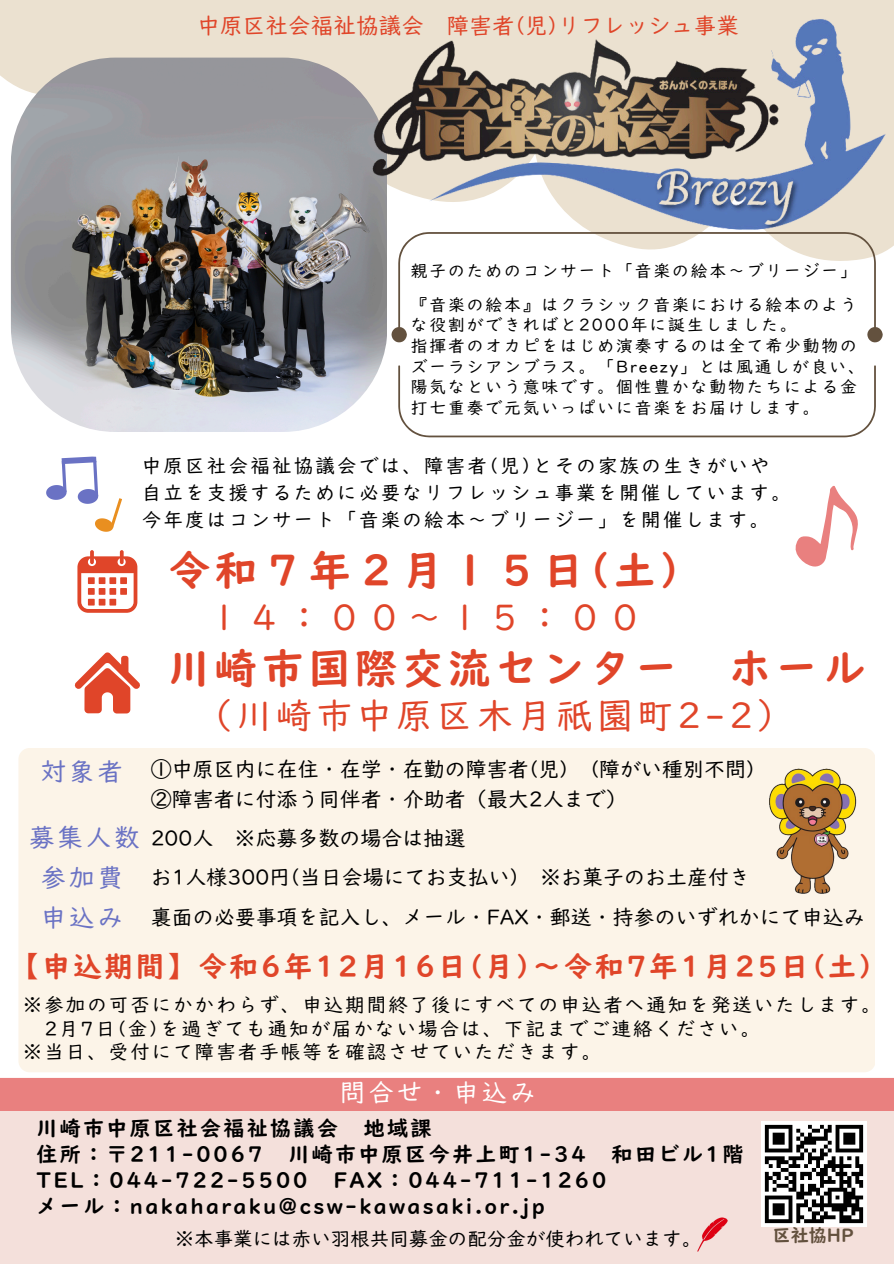
<style>
.page{position:relative;width:894px;height:1264px;background:#fff}
.page>*{position:absolute;margin:0;border:0;box-sizing:border-box;transform-origin:0 0}
.t1{font:42px "UD Digi Kyokasho NPL B";letter-spacing:.115em;color:#e04529}
.t2{font:36px "UD Digi Kyokasho NPL R";letter-spacing:.115em;color:#e04529}
.t3{font:28.5px "UD Digi Kyokasho NPL B";letter-spacing:.095em;color:#e04529}
.t4{font:25.5px "UD Digi Kyokasho NPL R";letter-spacing:.115em;color:#6a72c4}
.t5{font:25.5px "UD Digi Kyokasho NPL R";letter-spacing:.115em;color:#fff}
.t6{font:22.5px "UD Digi Kyokasho NPL R";letter-spacing:.005em;color:#e04529}
.t7{font:21px "UD Digi Kyokasho NPL R";color:#000}
.t8{font:21px/25.8px "UD Digi Kyokasho NPL B";letter-spacing:.115em;color:#000}
.t9{font:19.5px "UD Digi Kyokasho NPL R";letter-spacing:.105em;color:#000}
.t10{font:19.5px "UD Digi Kyokasho NPL R";color:#000}
.t11{font:18px "UD Digi Kyokasho NPL B";color:#63513e}
.t12{font:16.8px/20.7px "UD Digi Kyokasho NPL R";letter-spacing:.11em;color:#000}
</style>
<div class="page">
<svg style="left:0;top:0;width:318px;height:152px;background:#ebe2d2"></svg>
<img style="left:11px;top:58px;width:376px;height:374px;border-radius:105px">
<div style="left:0;top:1106px;width:893px;height:157px;background:#f4e0db"></div>
<div style="left:0;top:1077px;width:893px;height:33px;background:#e9807f"></div>
<div style="left:18px;top:748px;width:856px;height:324px;background:#fcf4e8;border-radius:11px"></div>
<svg style="left:795px;top:485px;width:63px;height:82px"></svg>
<svg style="left:46px;top:456px;width:76px;height:76px"></svg>
<img style="left:761px;top:1121px;width:105px;height:105px">
<svg style="left:77px;top:550px;width:60px;height:62px"></svg>
<div style="left:88px;top:577px;width:7px;height:7px;background:#e04529"></div>
<div style="left:88px;top:588px;width:7px;height:7px;background:#e04529"></div>
<div style="left:88px;top:598px;width:7px;height:7px;background:#e04529"></div>
<div style="left:99px;top:577px;width:6px;height:7px;background:#e04529"></div>
<div style="left:99px;top:588px;width:6px;height:7px;background:#e04529"></div>
<div style="left:99px;top:598px;width:6px;height:7px;background:#e04529"></div>
<div style="left:109px;top:577px;width:7px;height:7px;background:#e04529"></div>
<div style="left:109px;top:588px;width:7px;height:7px;background:#e04529"></div>
<div style="left:109px;top:598px;width:7px;height:7px;background:#e04529"></div>
<div style="left:120px;top:577px;width:7px;height:7px;background:#e04529"></div>
<div style="left:120px;top:588px;width:7px;height:7px;background:#e04529"></div>
<svg style="left:74px;top:652px;width:66px;height:61px"></svg>
<img style="left:697px;top:1217px;width:30px;height:34px">
<img style="left:769px;top:768px;width:88px;height:126px">
<img style="left:318px;top:0;width:575px;height:306px">
<svg style="left:398px;top:365px;width:477px;height:72px"></svg>
<svg style="left:391px;top:232px;width:490px;height:111px"></svg>
<p class="t6" style="left:197px;top:15px;width:542px">中原区社会福祉協議会 障害者(児)リフレッシュ事業</p>
<h4 class="t12" style="left:411px;top:261px;width:447px">親子のためのコンサート「音楽の絵本〜ブリージー」</h4>
<h4 class="t12" style="left:411px;top:295px;width:447px">『音楽の絵本』はクラシック音楽における絵本のような役割ができればと2000年に誕生しました。</h4>
<h4 class="t12" style="left:411px;top:337px;width:455px">指揮者のオカピをはじめ演奏するのは全て希少動物のズーラシアンブラス。「Breezy」とは風通しが良い、陽気なという意味です。個性豊かな動物たちによる金打七重奏で元気いっぱいに音楽をお届けします。</h4>
<p class="t9" style="left:142px;top:455px;width:629px">中原区社会福祉協議会では、障害者(児)とその家族の生きがいや</p>
<p class="t9" style="left:142px;top:482px;width:650px">自立を支援するために必要なリフレッシュ事業を開催しています。</p>
<p class="t9" style="left:142px;top:509px;width:629px">今年度はコンサート「音楽の絵本～ブリージー」を開催します。</p>
<p class="t1" style="left:168px;top:549px;width:513px">令和７年２月１５日(土)</p>
<p class="t2" style="left:206px;top:599px;width:438px">１４：００～１５：００</p>
<p class="t4" style="left:41px;top:758px;width:84px">対象者</p>
<p class="t1" style="left:168px;top:647px;width:698px">川崎市国際交流センター ホール</p>
<p class="t2" style="left:196px;top:697px;width:598px">（川崎市中原区木月祇園町2-2）</p>
<p class="t7" style="left:151px;top:758px;width:606px">①中原区内に在住・在学・在勤の障害者(児) (障がい種別不問)</p>
<p class="t7" style="left:151px;top:788px;width:477px">②障害者に付添う同伴者・介助者（最大2人まで）</p>
<p class="t4" style="left:29px;top:825px;width:112px">募集人数</p>
<h2 class="t7" style="left:151px;top:827px;width:316px">200人 ※応募多数の場合は抽選</h2>
<p class="t4" style="left:41px;top:864px;width:84px">参加費</p>
<p class="t7" style="left:151px;top:866px;width:601px">お1人様300円(当日会場にてお支払い) ※お菓子のお土産付き</p>
<p class="t4" style="left:41px;top:904px;width:84px">申込み</p>
<p class="t7" style="left:151px;top:906px;width:715px">裏面の必要事項を記入し、メール・FAX・郵送・持参のいずれかにて申込み</p>
<p class="t3" style="left:11px;top:951px;width:862px">【申込期間】令和6年12月16日(月)～令和7年1月25日(土)</p>
<p class="t9" style="left:23px;top:994px;width:859px">※参加の可否にかかわらず、申込期間終了後にすべての申込者へ通知を発送いたします。</p>
<p class="t9" style="left:44px;top:1018px;width:717px">2月7日(金)を過ぎても通知が届かない場合は、下記までご連絡ください。</p>
<p class="t9" style="left:23px;top:1042px;width:580px">※当日、受付にて障害者手帳等を確認させていただきます。</p>
<p class="t5" style="left:340px;top:1079px;width:197px">問合せ・申込み</p>
<p class="t8" style="left:36px;top:1116px;width:708px">川崎市中原区社会福祉協議会 地域課<br>住所：〒211-0067 川崎市中原区今井上町1-34 和田ビル1階TEL：044-722-5500 FAX：044-711-1260<br>メール：nakaharaku@csw-kawasaki.or.jp</p>
<p class="t10" style="left:175px;top:1228px;width:528px">※本事業には赤い羽根共同募金の配分金が使われています。</p>
<h1 class="t11" style="left:772px;top:1225px;width:82px">区社協HP</h1>
</div>
